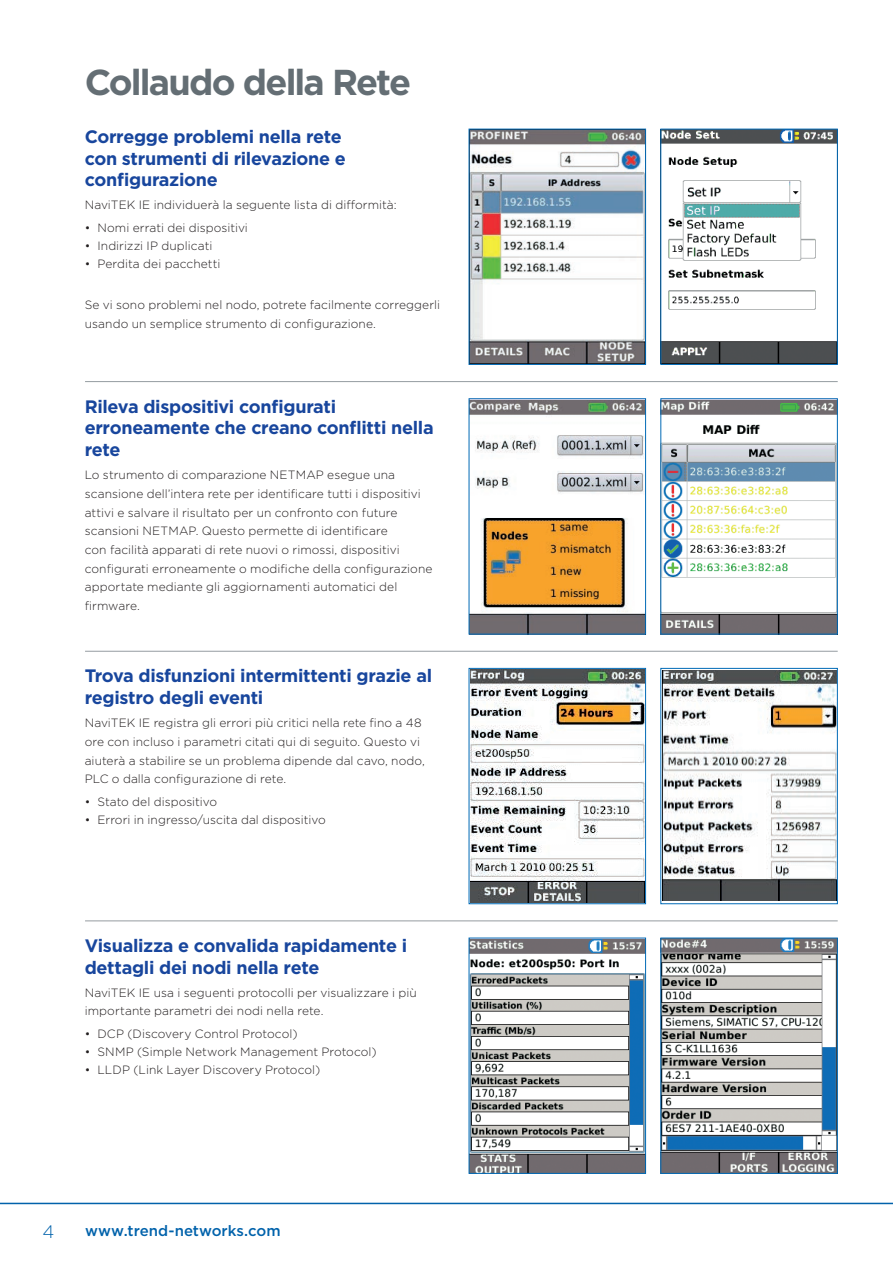
<style>
.page{position:relative;width:893px;height:1263px;background:#fff}
.page>*{position:absolute;margin:0;border:0;box-sizing:border-box;transform-origin:0 0}
.t1{font:700 36px "Gotham";letter-spacing:-.05em;color:#646e74}
.t2{font:700 18px/21.6px "Gotham";letter-spacing:-.02em;color:#18469d}
.t3{font:300 18px "Gotham";color:#0162ab}
.t4{font:500 15px "Gotham";color:#0162ab}
.t5{font:300 12px/18.8px "Gotham";letter-spacing:.005em;color:#231f20}
</style>
<div class="page">
<hr style="left:85px;top:381px;width:753px;height:1px;background:#959ca1">
<hr style="left:85px;top:651px;width:753px;height:1px;background:#959ca1">
<hr style="left:85px;top:920px;width:753px;height:1px;background:#959ca1">
<img style="left:471px;top:940px;width:173px;height:232px">
<div style="left:469px;top:938px;width:177px;height:236px;border:1px solid #016ab6"></div>
<img style="left:662px;top:940px;width:174px;height:232px">
<div style="left:660px;top:938px;width:178px;height:236px;border:1px solid #016ab6"></div>
<img style="left:471px;top:400px;width:173px;height:232px">
<div style="left:469px;top:398px;width:177px;height:236px;border:1px solid #016ab6"></div>
<img style="left:662px;top:400px;width:174px;height:232px">
<div style="left:660px;top:398px;width:178px;height:236px;border:1px solid #016ab6"></div>
<img style="left:471px;top:131px;width:173px;height:232px">
<div style="left:469px;top:129px;width:177px;height:236px;border:1px solid #016ab6"></div>
<img style="left:662px;top:131px;width:174px;height:232px">
<div style="left:660px;top:129px;width:178px;height:236px;border:1px solid #016ab6"></div>
<img style="left:471px;top:670px;width:173px;height:232px">
<div style="left:469px;top:668px;width:177px;height:236px;border:1px solid #016ab6"></div>
<img style="left:662px;top:670px;width:174px;height:231px">
<div style="left:660px;top:668px;width:178px;height:236px;border:1px solid #016ab6"></div>
<hr style="left:0;top:1203px;width:893px;height:1px;background:#0162ab">
<h1 class="t1" style="left:85px;top:58px;width:328px">Collaudo della Rete</h1>
<h2 class="t2" style="left:85px;top:126px;width:263px">Corregge problemi nella rete con strumenti di rilevazione e configurazione</h2>
<p class="t5" style="left:85px;top:195px;width:313px">NaviTEK IE individuerà la seguente lista di difformità:</p>
<p class="t5" style="left:85px;top:218px;width:165px">• Nomi errati dei dispositivi</p>
<p class="t5" style="left:85px;top:236px;width:129px">• Indirizzi IP duplicati</p>
<p class="t5" style="left:85px;top:254px;width:137px">• Perdita dei pacchetti</p>
<p class="t5" style="left:85px;top:295px;width:357px">Se vi sono problemi nel nodo, potrete facilmente correggerli usando un semplice strumento di configurazione.</p>
<h2 class="t2" style="left:85px;top:395px;width:350px">Rileva dispositivi configurati erroneamente che creano conflitti nella rete</h2>
<p class="t5" style="left:85px;top:465px;width:349px">Lo strumento di comparazione NETMAP esegue una scansione dell’intera rete per identificare tutti i dispositivi attivi e salvare il risultato per un confronto con future scansioni NETMAP. Questo permette di identificare<br>con facilità apparati di rete nuovi o rimossi, dispositivi configurati erroneamente o modifiche della configurazione apportate mediante gli aggiornamenti automatici del firmware.</p>
<h2 class="t2" style="left:85px;top:665px;width:349px">Trova disfunzioni intermittenti grazie al registro degli eventi</h2>
<p class="t5" style="left:85px;top:713px;width:342px">NaviTEK IE registra gli errori più critici nella rete fino a 48 ore con incluso i parametri citati qui di seguito. Questo vi aiuterà a stabilire se un problema dipende dal cavo, nodo, PLC o dalla configurazione di rete.</p>
<p class="t5" style="left:85px;top:792px;width:134px">• Stato del dispositivo</p>
<p class="t5" style="left:85px;top:810px;width:243px">• Errori in ingresso/uscita dal dispositivo</p>
<h2 class="t2" style="left:85px;top:935px;width:324px">Visualizza e convalida rapidamente i dettagli dei nodi nella rete</h2>
<p class="t5" style="left:85px;top:983px;width:334px">NaviTEK IE usa i seguenti protocolli per visualizzare i più importante parametri dei nodi nella rete.</p>
<p class="t5" style="left:85px;top:1024px;width:214px">• DCP (Discovery Control Protocol)</p>
<p class="t5" style="left:85px;top:1042px;width:294px">• SNMP (Simple Network Management Protocol)</p>
<p class="t5" style="left:85px;top:1060px;width:237px">• LLDP (Link Layer Discovery Protocol)</p>
<h2 class="t3" style="left:43px;top:1220px;width:13px">4</h2>
<p class="t4" style="left:85px;top:1221px;width:197px">www.trend-networks.com</p>
</div>
